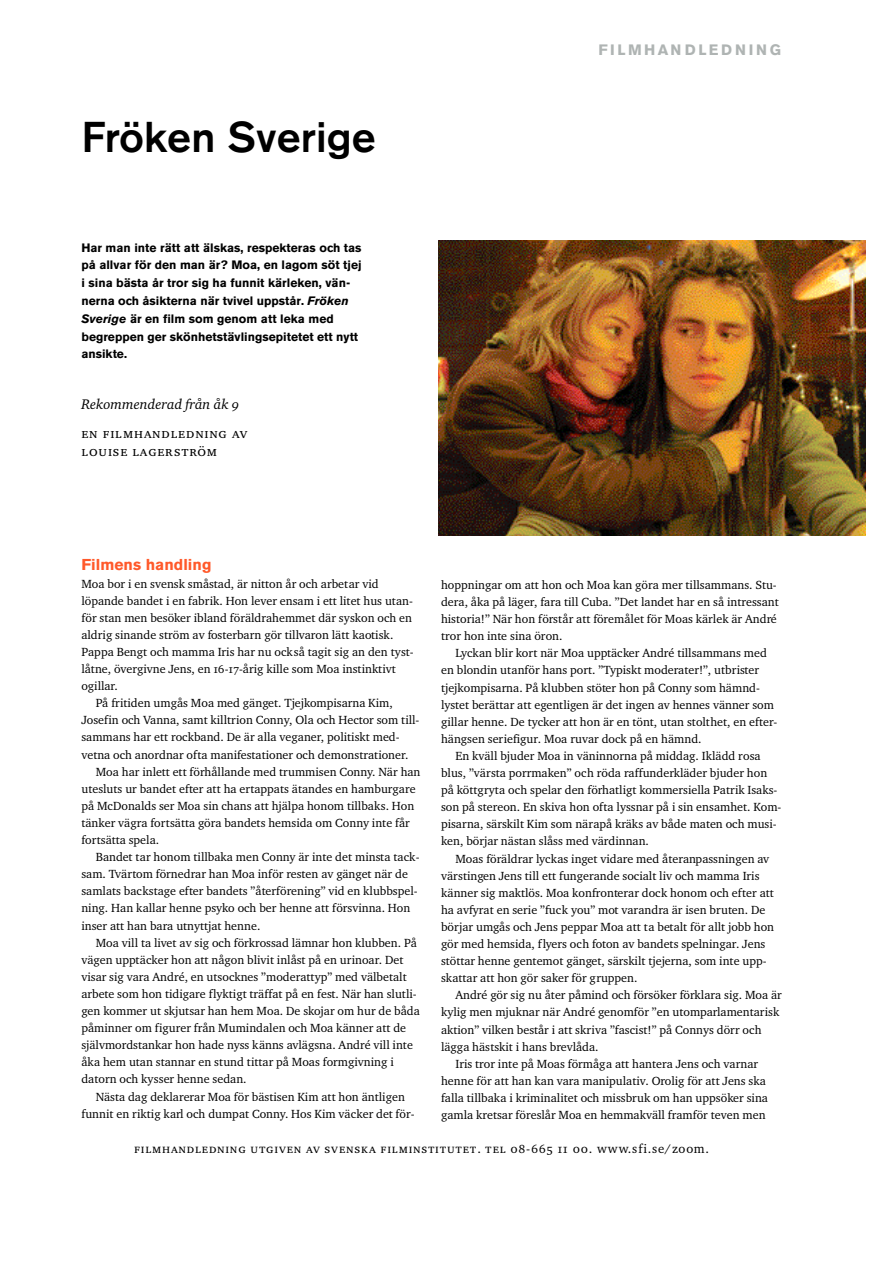
<style>
.page{position:relative;width:893px;height:1263px;background:#fff}
.page>*{position:absolute;margin:0;border:0;box-sizing:border-box;transform-origin:0 0}
.t1{font:500 42.75px "Akzidenz Grotesk BE";color:#000}
.t2{font:700 15.6px "Akzidenz Grotesk BE";color:#ff592a}
.t3{font:700 15px "Akzidenz Grotesk BE";letter-spacing:.185em;color:#afb4b3}
.t4{font:14.25px/17.9px "Charter ITC Regu SC";letter-spacing:.055em;color:#000}
.t5{font:14.25px "Charter ITC Regu Ital OS";color:#000}
.t6{font:12.75px "Charter ITC Regu SC";letter-spacing:.055em;color:#000}
.t7{font:12.15px/17.1px "Charter ITC Regu OS";color:#000}
.t8{font:700 12.15px/17.9px "Akzidenz Grotesk BE";color:#000}
.s1{font-style:italic}
.s2{font-family:"Charter ITC Regu OS"}
</style>
<div class="page">
<img style="left:438px;top:240px;width:427px;height:296px">
<h1 class="t1" style="left:81px;top:122px;width:296px">Fröken Sverige</h1>
<p class="t8" style="left:81px;top:240px;width:282px">Har man inte rätt att älskas, respekteras och tas på allvar för den man är? Moa, en lagom söt tjej i sina bästa år tror sig ha funnit kärleken, vän&shy;nerna och åsikterna när tvivel uppstår. <span class="s1">Fröken Sverige</span> är en film som genom att leka med begreppen ger skönhetstävlingsepitetet ett nytt ansikte.</p>
<p class="t5" style="left:81px;top:399px;width:159px">Rekommenderad från åk 9</p>
<p class="t4" style="left:81px;top:426px;width:168px">en filmhandledning av louise lage rst rö m</p>
<p class="t3" style="left:598px;top:44px;width:184px">F IL MH A NDL EDNING</p>
<p class="t2" style="left:81px;top:559px;width:131px">Filmens handling</p>
<p class="t7" style="left:81px;top:576px;width:299px">Moa bor i en svensk småstad, är nitton år och arbetar vid</p>
<p class="t7" style="left:81px;top:593px;width:333px">löpande bandet i en fabrik. Hon lever ensam i ett litet hus utan-</p>
<p class="t7" style="left:81px;top:610px;width:332px">för stan men besöker ibland föräldrahemmet där syskon och en</p>
<p class="t7" style="left:81px;top:628px;width:313px">aldrig sinande ström av fosterbarn gör tillvaron lätt kaotisk.</p>
<p class="t7" style="left:81px;top:645px;width:334px">Pappa Bengt och mamma Iris har nu också tagit sig an den tyst-</p>
<p class="t7" style="left:81px;top:662px;width:316px">låtne, övergivne Jens, en 16-17-årig kille som Moa instinktivt</p>
<p class="t7" style="left:81px;top:679px;width:38px">ogillar.</p>
<p class="t7" style="left:96px;top:696px;width:298px">På fritiden umgås Moa med gänget. Tjejkompisarna Kim,</p>
<p class="t7" style="left:81px;top:713px;width:339px">Josefin och Vanna, samt killtrion Conny, Ola och Hector som till-</p>
<p class="t7" style="left:81px;top:730px;width:320px">sammans har ett rockband. De är alla veganer, politiskt med-</p>
<p class="t7" style="left:81px;top:747px;width:328px">vetna och anordnar ofta manifestationer och demonstrationer.</p>
<p class="t7" style="left:96px;top:764px;width:326px">Moa har inlett ett förhållande med trummisen Conny. När han</p>
<p class="t7" style="left:81px;top:781px;width:336px">utesluts ur bandet efter att ha ertappats ätandes en hamburgare</p>
<p class="t7" style="left:81px;top:799px;width:334px">på McDonalds ser Moa sin chans att hjälpa honom tillbaks. Hon</p>
<p class="t7" style="left:81px;top:816px;width:330px">tänker vägra fortsätta göra bandets hemsida om Conny inte får</p>
<p class="t7" style="left:81px;top:833px;width:79px">fortsätta spela.</p>
<p class="t7" style="left:96px;top:850px;width:325px">Bandet tar honom tillbaka men Conny är inte det minsta tack-</p>
<p class="t7" style="left:81px;top:867px;width:328px">sam. Tvärtom förnedrar han Moa inför resten av gänget när de</p>
<p class="t7" style="left:81px;top:884px;width:338px">samlats backstage efter bandets ”återförening” vid en klubbspel-</p>
<p class="t7" style="left:81px;top:901px;width:330px">ning. Han kallar henne psyko och ber henne att försvinna. Hon</p>
<p class="t7" style="left:81px;top:918px;width:180px">inser att han bara utnyttjat henne.</p>
<p class="t7" style="left:96px;top:935px;width:322px">Moa vill ta livet av sig och förkrossad lämnar hon klubben. På</p>
<p class="t7" style="left:81px;top:952px;width:323px">vägen upptäcker hon att någon blivit inlåst på en urinoar. Det</p>
<p class="t7" style="left:81px;top:970px;width:327px">visar sig vara André, en utsocknes ”moderattyp” med välbetalt</p>
<p class="t7" style="left:81px;top:987px;width:337px">arbete som hon tidigare flyktigt träffat på en fest. När han slutli-</p>
<p class="t7" style="left:81px;top:1004px;width:340px">gen kommer ut skjutsar han hem Moa. De skojar om hur de båda</p>
<p class="t7" style="left:81px;top:1021px;width:326px">påminner om figurer från Mumindalen och Moa känner att de</p>
<p class="t7" style="left:81px;top:1038px;width:333px">självmordstankar hon hade nyss känns avlägsna. André vill inte</p>
<p class="t7" style="left:81px;top:1055px;width:314px">åka hem utan stannar en stund tittar på Moas formgivning i</p>
<p class="t7" style="left:81px;top:1072px;width:167px">datorn och kysser henne sedan.</p>
<p class="t7" style="left:96px;top:1089px;width:310px">Nästa dag deklarerar Moa för bästisen Kim att hon äntligen</p>
<p class="t7" style="left:81px;top:1106px;width:334px">funnit en riktig karl och dumpat Conny. Hos Kim väcker det för-</p>
<p class="t7" style="left:441px;top:578px;width:339px">hoppningar om att hon och Moa kan göra mer tillsammans. Stu&shy;dera, åka på läger, fara till Cuba. ”Det landet har en så intressant historia!” När hon förstår att föremålet för Moas kärlek är André tror hon inte sina öron.</p>
<p class="t7" style="left:441px;top:646px;width:338px;text-indent:14px">Lyckan blir kort när Moa upptäcker André tillsammans med en blondin utanför hans port. ”Typiskt moderater!”, utbrister tjejkompisarna. På klubben stöter hon på Conny som hämnd&shy;lystet berättar att egentligen är det ingen av hennes vänner som gillar henne. De tycker att hon är en tönt, utan stolthet, en efter&shy;hängsen seriefigur. Moa ruvar dock på en hämnd.</p>
<p class="t7" style="left:441px;top:749px;width:342px;text-indent:14px">En kväll bjuder Moa in väninnorna på middag. Iklädd rosa blus, ”värsta porrmaken” och röda raffunderkläder bjuder hon på köttgryta och spelar den förhatligt kommersiella Patrik Isaks&shy;son på stereon. En skiva hon ofta lyssnar på i sin ensamhet. Kom&shy;pisarna, särskilt Kim som närapå kräks av både maten och musi&shy;ken, börjar nästan slåss med värdinnan.</p>
<p class="t7" style="left:441px;top:851px;width:334px;text-indent:14px">Moas föräldrar lyckas inget vidare med återanpassningen av värstingen Jens till ett fungerande socialt liv och mamma Iris känner sig maktlös. Moa konfronterar dock honom och efter att ha avfyrat en serie ”fuck you” mot varandra är isen bruten. De börjar umgås och Jens peppar Moa att ta betalt för allt jobb hon gör med hemsida, flyers och foton av bandets spelningar. Jens stöttar henne gentemot gänget, särskilt tjejerna, som inte upp&shy;skattar att hon gör saker för gruppen.</p>
<p class="t7" style="left:455px;top:988px;width:328px">André gör sig nu åter påmind och försöker förklara sig. Moa är</p>
<p class="t7" style="left:441px;top:1005px;width:340px">kylig men mjuknar när André genomför ”en utomparlamentarisk</p>
<p class="t7" style="left:441px;top:1022px;width:322px">aktion” vilken består i att skriva ”fascist!” på Connys dörr och</p>
<p class="t7" style="left:441px;top:1039px;width:159px">lägga hästskit i hans brevlåda.</p>
<p class="t7" style="left:455px;top:1056px;width:304px">Iris tror inte på Moas förmåga att hantera Jens och varnar</p>
<p class="t7" style="left:441px;top:1074px;width:326px">henne för att han kan vara manipulativ. Orolig för att Jens ska</p>
<p class="t7" style="left:441px;top:1091px;width:328px">falla tillbaka i kriminalitet och missbruk om han uppsöker sina</p>
<p class="t7" style="left:441px;top:1108px;width:326px">gamla kretsar föreslår Moa en hemmakväll framför teven men</p>
<p class="t6" style="left:134px;top:1144px;width:576px">filmhandledning utgiven av sve n s ka fi l m i n st i t u tet. tel 08-665 11 00. <span class="s2">w w w. s fi.se/zoom.</span></p>
</div>
